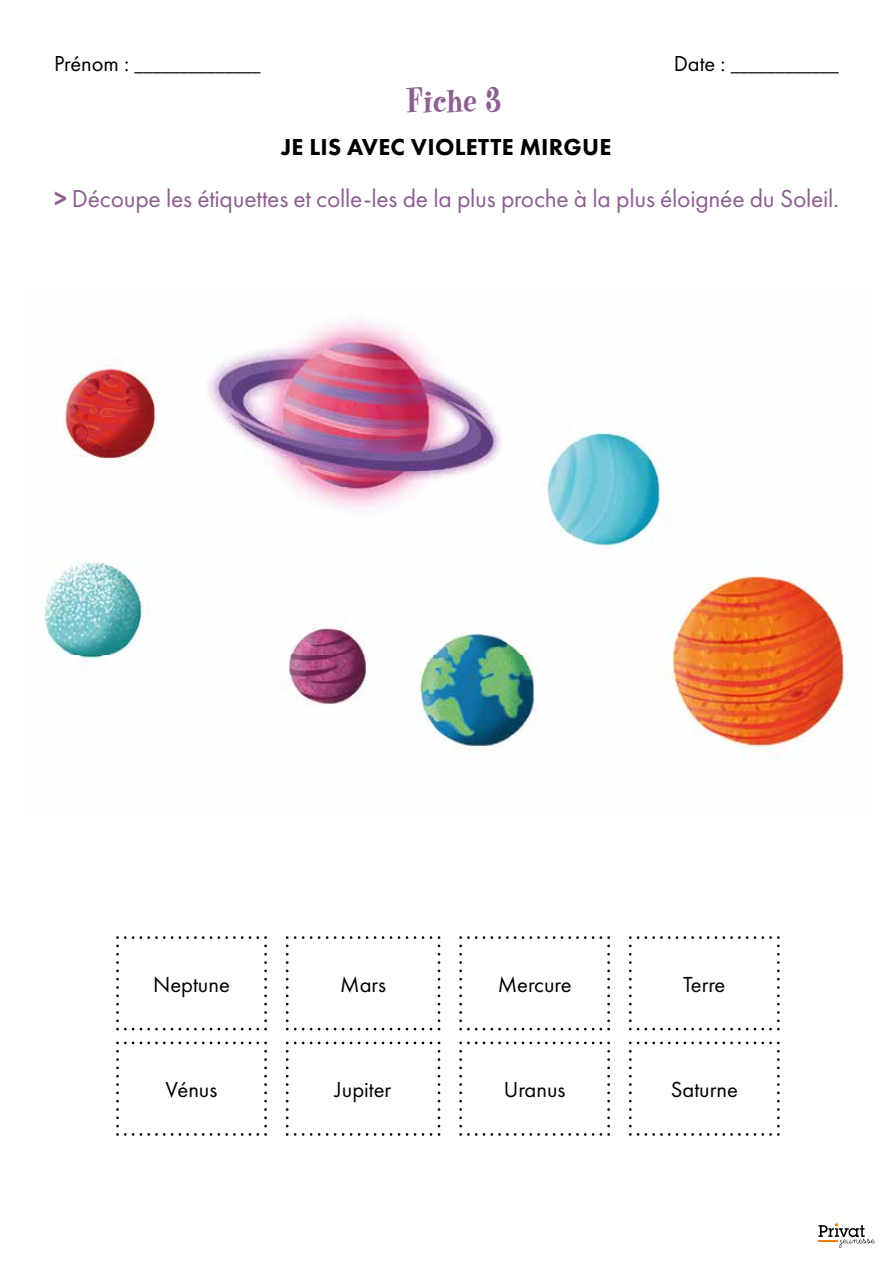
<style>
.page{position:relative;width:893px;height:1263px;background:#fff}
.page>*{position:absolute;margin:0;border:0;box-sizing:border-box;transform-origin:0 0}
.t1{font:36px "Heatwave";color:#8b5f90}
.t2{font:25.5px "Futura PT";letter-spacing:-.01em;color:#8b5f90}
.t3{font:800 24px "Futura PT";letter-spacing:.01em;color:#000}
.t4{font:22.65px "Futura PT";color:#000}
.t5{font:18px "Futura PT";color:#000}
.s1{font-size:22.5px}
.s2{font-weight:800}
</style>
<div class="page">
<svg style="left:818px;top:1223px;width:57px;height:25px"></svg>
<img style="left:44px;top:320px;width:805px;height:439px">
<svg style="left:286px;top:936px;width:154px;height:94px"></svg>
<svg style="left:286px;top:1041px;width:154px;height:95px"></svg>
<svg style="left:116px;top:936px;width:151px;height:94px"></svg>
<svg style="left:116px;top:1041px;width:151px;height:95px"></svg>
<svg style="left:629px;top:936px;width:151px;height:94px"></svg>
<svg style="left:629px;top:1041px;width:151px;height:95px"></svg>
<svg style="left:459px;top:936px;width:151px;height:94px"></svg>
<svg style="left:459px;top:1041px;width:151px;height:95px"></svg>
<p class="t5" style="left:54px;top:54px;width:208px"><span class="s1">Prénom :</span> ______________</p>
<p class="t5" style="left:674px;top:54px;width:167px"><span class="s1">Date :</span> ____________</p>
<h1 class="t1" style="left:406px;top:79px;width:97px">Fiche 3</h1>
<p class="t3" style="left:281px;top:132px;width:332px">JE LIS AVEC VIOLETTE MIRGUE</p>
<p class="t2" style="left:54px;top:183px;width:787px"><span class="s2">&gt;</span> Découpe les étiquettes et colle-les de la plus proche à la plus éloignée du Soleil.</p>
<p class="t4" style="left:153px;top:971px;width:78px">Neptune</p>
<p class="t4" style="left:166px;top:1076px;width:53px">Vénus</p>
<p class="t4" style="left:340px;top:971px;width:47px">Mars</p>
<p class="t4" style="left:335px;top:1076px;width:58px">Jupiter</p>
<p class="t4" style="left:498px;top:971px;width:75px">Mercure</p>
<p class="t4" style="left:504px;top:1076px;width:63px">Uranus</p>
<p class="t4" style="left:683px;top:971px;width:44px">Terre</p>
<p class="t4" style="left:671px;top:1076px;width:69px">Saturne</p>
</div>
